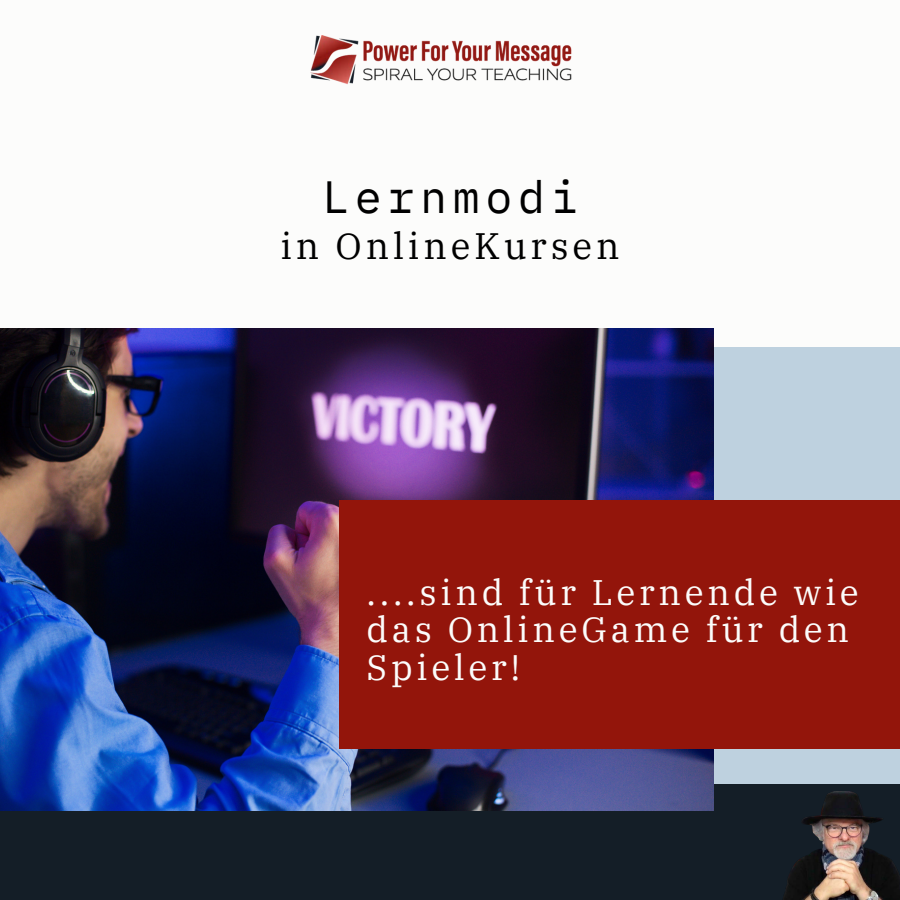
<style>
.page{position:relative;width:900px;height:900px;background:#fcfcfb}
.page>*{position:absolute;margin:0;border:0;box-sizing:border-box;transform-origin:0 0}
.t1{font:45px "IBM Plex Mono";letter-spacing:.125em;color:#000}
.t2{font:36.7px "IBM Plex Serif";letter-spacing:.105em;color:#000}
.t3{font:35.4px/37.6px "IBM Plex Serif";letter-spacing:.105em;color:#fcfcfb}
</style>
<div class="page">
<div style="left:0;top:347px;width:900px;height:495px;background:#bed1df"></div>
<div style="left:0;top:784px;width:900px;height:116px;background:#141e27"></div>
<img style="left:0;top:329px;width:713px;height:481px">
<div style="left:339px;top:500px;width:561px;height:249px;background:#93150b"></div>
<img style="left:783px;top:791px;width:117px;height:109px">
<img style="left:311px;top:36px;width:261px;height:49px">
<p class="t1" style="left:322px;top:167px;width:257px">Lernmodi</p>
<p class="t2" style="left:280px;top:221px;width:341px">in OnlineKursen</p>
<p class="t3" style="left:367px;top:573px;width:494px">....sind für Lernende wie das OnlineGame für den<br>Spieler!</p>
</div>
